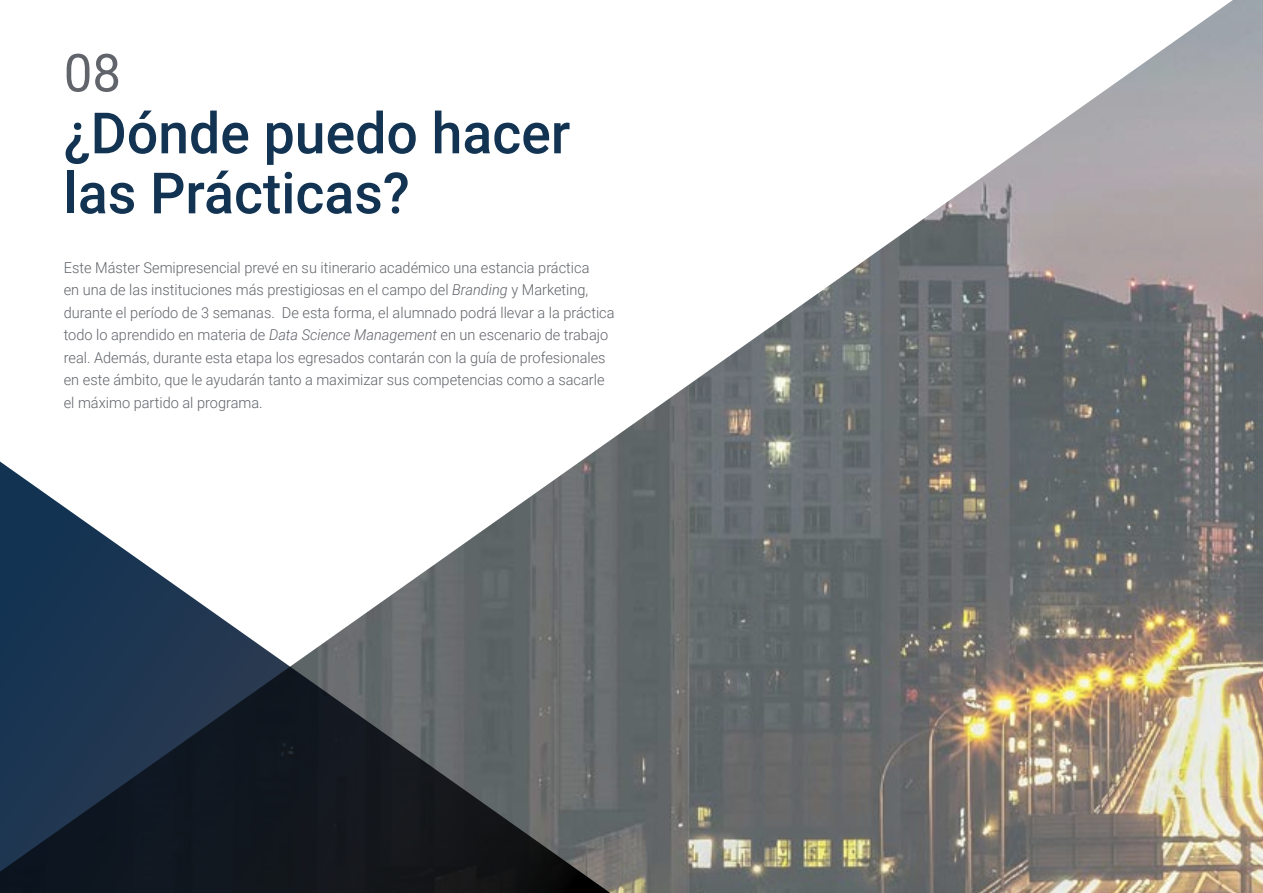
<style>
.page{position:relative;width:1263px;height:893px;background:#fff}
.page>*{position:absolute;margin:0;border:0;box-sizing:border-box;transform-origin:0 0}
.t1{font:500 57px/60px "Roboto";color:#123352}
.t2{font:52.5px "Roboto";color:#61646a}
.t3{font:300 15px/22.5px "Roboto";color:#61646a}
.s1{font-style:italic}
</style>
<div class="page">
<img style="left:602px;top:0;width:661px;height:893px">
<svg style="left:0;top:446px;width:640px;height:447px"></svg>
<h2 class="t2" style="left:64px;top:36px;width:59px">08</h2>
<h1 class="t1" style="left:64px;top:101px;width:508px">¿Dónde puedo hacer las Prácticas?</h1>
<p class="t3" style="left:64px;top:255px;width:552px">Este Máster Semipresencial prevé en su itinerario académico una estancia práctica<br>en una de las instituciones más prestigiosas en el campo del <span class="s1">Branding</span> y Marketing, durante el período de 3 semanas. De esta forma, el alumnado podrá llevar a la práctica todo lo aprendido en materia de <span class="s1">Data Science Management</span> en un escenario de trabajo real. Además, durante esta etapa los egresados contarán con la guía de profesionales en este ámbito, que le ayudarán tanto a maximizar sus competencias como a sacarle el máximo partido al programa.</p>
</div>
